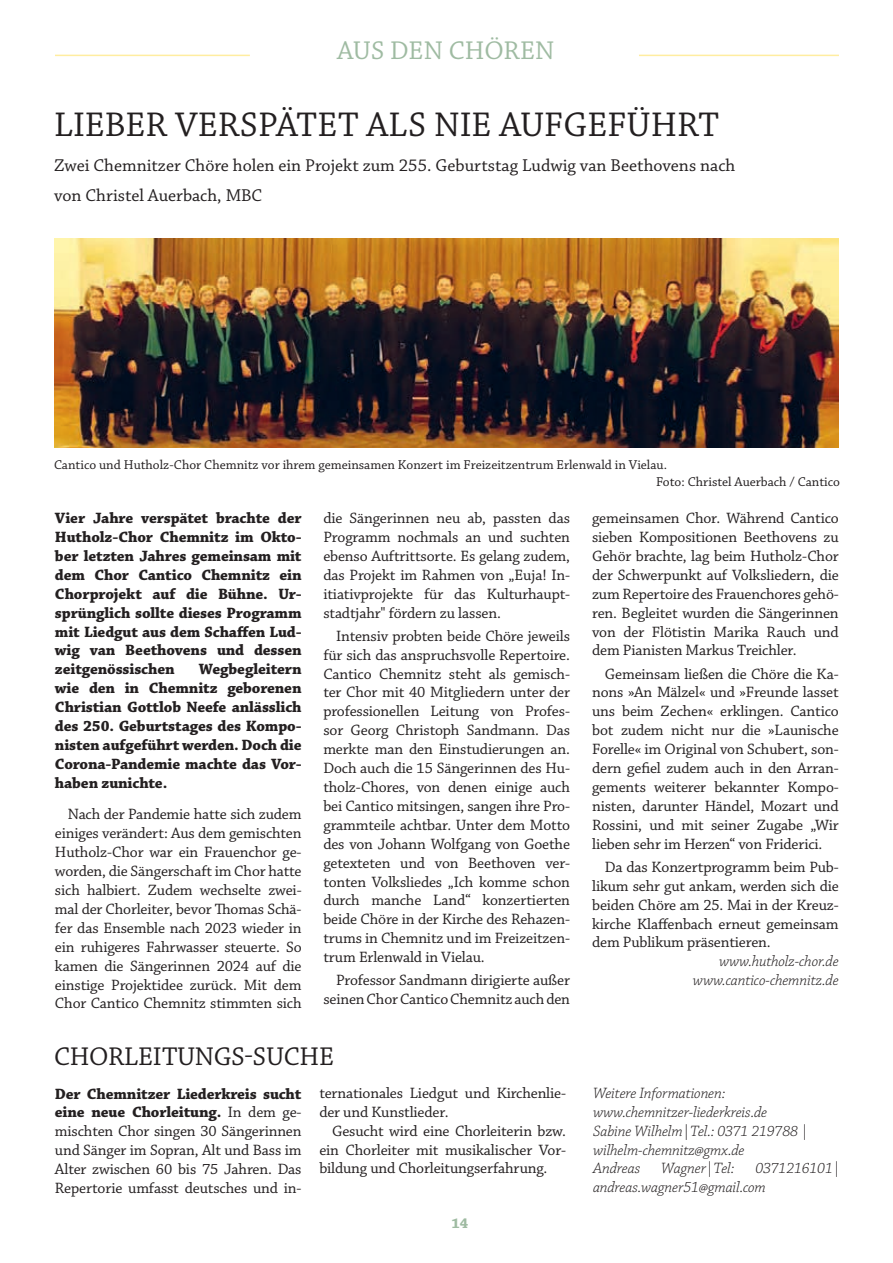
<style>
.page{position:relative;width:893px;height:1263px;background:#fff}
.page>*{position:absolute;margin:0;border:0;box-sizing:border-box;transform-origin:0 0}
.t1{font:36px "Chaparral Pro";color:#231f20}
.t2{font:27px "Chaparral Pro";letter-spacing:-.01em;color:#231f20}
.t3{font:27px "Chaparral Pro";letter-spacing:.005em;color:#9fbba2}
.t4{font:18px/30.2px "Chaparral Pro";color:#231f20}
.t5{font:15.75px/18.9px "Chaparral Pro";letter-spacing:-.01em;color:#231f20;text-align:justify}
.t6{font:700 15.75px/18.9px "Chaparral Pro";letter-spacing:-.01em;color:#231f20;text-align:justify}
.t7{font:italic 300 15.75px/18.9px "Chaparral Pro";letter-spacing:-.01em;color:#231f20}
.t8{font:700 15px "Chaparral Pro";color:#9fbba2}
.t9{font:13.5px/16.2px "Chaparral Pro";color:#231f20}
.s1{font-weight:700}
</style>
<div class="page">
<hr style="left:55px;top:55px;width:195px;height:1px;background:#ffeda0">
<hr style="left:639px;top:55px;width:200px;height:1px;background:#ffeda0">
<img style="left:54px;top:238px;width:785px;height:210px">
<h2 class="t3" style="left:337px;top:36px;width:219px">AUS DEN CHÖREN</h2>
<h1 class="t1" style="left:54px;top:105px;width:666px">LIEBER VERSPÄTET ALS NIE AUFGEFÜHRT</h1>
<p class="t4" style="left:54px;top:151px;width:683px">Zwei Chemnitzer Chöre holen ein Projekt zum 255. Geburtstag Ludwig van Beethovens nach von Christel Auerbach, MBC</p>
<p class="t9" style="left:656px;top:457px;width:185px;text-indent:-602px">Cantico und Hutholz-Chor Chemnitz vor ihrem gemeinsamen Konzert im Freizeitzentrum Erlenwald in Vielau.<br>Foto: Christel Auerbach / Cantico</p>
<p class="t5" style="left:323px;top:509px;width:248px">die Sängerinnen neu ab, passten das Programm nochmals an und suchten ebenso Auftrittsorte. Es gelang zudem, das Projekt im Rahmen von „Euja! In&shy;itiativprojekte für das Kulturhaupt&shy;stadtjahr" fördern zu lassen.</p>
<p class="t5" style="left:323px;top:627px;width:248px;text-indent:13px">Intensiv probten beide Chöre jeweils für sich das anspruchsvolle Repertoire.<br>Cantico Chemnitz steht als gemisch&shy;ter Chor mit 40 Mitgliedern unter der professionellen Leitung von Profes&shy;sor Georg Christoph Sandmann. Das merkte man den Einstudierungen an.<br>Doch auch die 15 Sängerinnen des Hu&shy;tholz-Chores, von denen einige auch bei Cantico mitsingen, sangen ihre Pro&shy;grammteile achtbar. Unter dem Motto des von Johann Wolfgang von Goethe getexteten und von Beethoven ver&shy;tonten Volksliedes „Ich komme schon durch manche Land“ konzertierten beide Chöre in der Kirche des Rehazen&shy;trums in Chemnitz und im Freizeitzen&shy;trum Erlenwald in Vielau.</p>
<p class="t5" style="left:323px;top:971px;width:248px;text-align:right">Professor Sandmann dirigierte außer seinen Chor Cantico Chemnitz auch den</p>
<p class="t6" style="left:55px;top:509px;width:248px">Vier Jahre verspätet brachte der Hutholz-Chor Chemnitz im Okto&shy;ber letzten Jahres gemeinsam mit dem Chor Cantico Chemnitz ein Chorprojekt auf die Bühne. Ur&shy;sprünglich sollte dieses Programm mit Liedgut aus dem Schaffen Lud&shy;wig van Beethovens und dessen zeitgenössischen</p>
<p class="t5" style="left:592px;top:509px;width:248px">gemeinsamen Chor. Während Cantico sieben Kompositionen Beethovens zu Gehör brachte, lag beim Hutholz-Chor der Schwerpunkt auf Volksliedern, die zum Repertoire des Frauenchores gehö&shy;ren. Begleitet wurden die Sängerinnen von der Flötistin Marika Rauch und dem Pianisten Markus Treichler.</p>
<p class="t5" style="left:592px;top:665px;width:248px;text-indent:13px">Gemeinsam ließen die Chöre die Ka&shy;nons »An Mälzel« und »Freunde lasset uns beim Zechen« erklingen. Cantico bot zudem nicht nur die »Launische Forelle« im Original von Schubert, son&shy;dern gefiel zudem auch in den Arran&shy;gements weiterer bekannter Kompo&shy;nisten, darunter Händel, Mozart und Rossini, und mit seiner Zugabe „Wir lieben sehr im Herzen“ von Friderici.</p>
<p class="t5" style="left:592px;top:858px;width:248px;text-indent:13px">Da das Konzertprogramm beim Pub&shy;likum sehr gut ankam, werden sich die beiden Chöre am 25. Mai in der Kreuz&shy;kirche Klaffenbach erneut gemeinsam dem Publikum präsentieren.</p>
<p class="t7" style="left:693px;top:953px;width:147px;text-align:right">www.hutholz-chor.de www.cantico-chemnitz.de</p>
<p class="t6" style="left:55px;top:660px;width:248px;text-indent:144px">Wegbegleitern wie den in Chemnitz geborenen Christian Gottlob Neefe anlässlich des 250. Geburtstages des Kompo&shy;nisten aufgeführt werden. Doch die Corona-Pandemie machte das Vor&shy;haben zunichte.</p>
<p class="t5" style="left:55px;top:805px;width:248px;text-indent:13px">Nach der Pandemie hatte sich zudem einiges verändert: Aus dem gemischten Hutholz-Chor war ein Frauenchor ge&shy;worden, die Sängerschaft im Chor hatte sich halbiert. Zudem wechselte zwei&shy;mal der Chorleiter, bevor Thomas Schä&shy;fer das Ensemble nach 2023 wieder in ein ruhigeres Fahrwasser steuerte. So kamen die Sängerinnen 2024 auf die einstige Projektidee zurück. Mit dem Chor Cantico Chemnitz stimmten sich</p>
<h2 class="t2" style="left:54px;top:1042px;width:281px">CHORLEITUNGS-SUCHE</h2>
<p class="t5" style="left:319px;top:1084px;width:248px">ternationales Liedgut und Kirchenlie&shy;der und Kunstlieder.</p>
<p class="t5" style="left:319px;top:1122px;width:248px;text-indent:13px">Gesucht wird eine Chorleiterin bzw. ein Chorleiter mit musikalischer Vor&shy;bildung und Chorleitungserfahrung.</p>
<p class="t5" style="left:55px;top:1085px;width:248px"><span class="s1">Der Chemnitzer Liederkreis sucht eine neue Chorleitung.</span> In dem ge&shy;mischten Chor singen 30 Sängerinnen und Sänger im Sopran, Alt und Bass im Alter zwischen 60 bis 75 Jahren. Das Repertorie umfasst deutsches und in-</p>
<p class="t8" style="left:451px;top:1214px;width:18px">14</p>
<p class="t7" style="left:593px;top:1084px;width:217px">Weitere Informationen: www.chemnitzer-liederkreis.de<br>Sabine Wilhelm|Tel.: 0371 219788 | wilhelm-chemnitz@gmx.de<br>Andreas</p>
<p class="t7" style="left:593px;top:1160px;width:249px;text-indent:162px">0371216101| andreas.wagner51@gmail.com</p>
<p class="t7" style="left:661px;top:1160px;width:75px">Wagner|Tel:</p>
</div>
